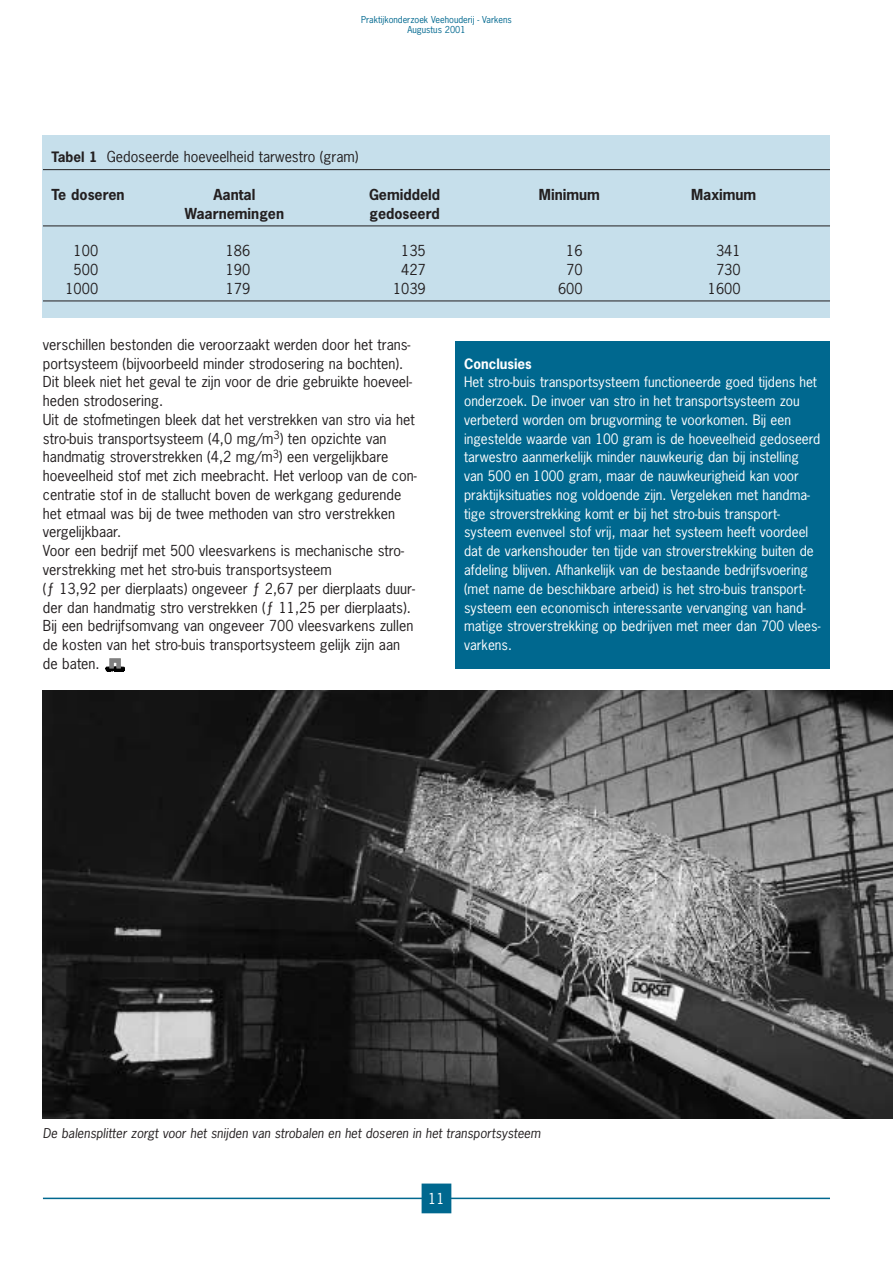
<style>
.page{position:relative;width:893px;height:1262px;background:#fff}
.page>*{position:absolute;margin:0;border:0;box-sizing:border-box;transform-origin:0 0}
.t1{font:14.25px/18.8px "News Gothic";color:#231f20}
.t2{font:700 14.25px "News Gothic";color:#231f20}
.t3{font:14.25px "News Gothic";color:#fff}
.t4{font:13.5px/18.8px "News Gothic";color:#fff}
.t5{font:700 13.5px "News Gothic";color:#fff}
.t6{font:12.75px "News Gothic";color:#231f20}
.t7{font:9px/10.8px "News Gothic";color:#00688f;text-align:center}
.s1{font-weight:700;font-size:13.5px}
</style>
<div class="page">
<svg style="left:106px;top:658px;width:19px;height:14px"></svg>
<div style="left:455px;top:341px;width:375px;height:328px;background:#00688f"></div>
<hr style="left:43px;top:1197px;width:787px;height:2px;background:#00688f">
<div style="left:422px;top:1184px;width:28px;height:28px;background:#00688f"></div>
<div style="left:421px;top:1183px;width:30px;height:30px;border:2px solid #00688f"></div>
<div style="left:43px;top:135px;width:787px;height:182px;background:#c6dfeb"></div>
<hr style="left:43px;top:169px;width:787px;height:1px;background:#231f20">
<hr style="left:43px;top:225px;width:787px;height:1px;background:#231f20">
<hr style="left:43px;top:300px;width:787px;height:1px;background:#231f20">
<img style="left:43px;top:690px;width:849px;height:429px">
<p class="t7" style="left:361px;top:14px;width:152px">Praktijkonderzoek Veehouderij - Varkens<br>Augustus 2001</p>
<p class="t1" style="left:51px;top:149px;width:308px"><span class="s1">Tabel 1</span> Gedoseerde hoeveelheid tarwestro (gram)</p>
<p class="t2" style="left:51px;top:189px;width:75px">Te doseren</p>
<p class="t2" style="left:213px;top:189px;width:43px">Aantal</p>
<p class="t2" style="left:369px;top:189px;width:73px">Gemiddeld</p>
<p class="t2" style="left:539px;top:189px;width:63px">Minimum</p>
<p class="t2" style="left:691px;top:189px;width:67px">Maximum</p>
<p class="t2" style="left:185px;top:207px;width:101px">Waarnemingen</p>
<p class="t2" style="left:369px;top:207px;width:72px">gedoseerd</p>
<p class="t1" style="left:74px;top:242px;width:26px">100</p>
<p class="t1" style="left:226px;top:242px;width:26px">186</p>
<p class="t1" style="left:401px;top:242px;width:26px">135</p>
<p class="t1" style="left:566px;top:242px;width:18px">16</p>
<p class="t1" style="left:716px;top:242px;width:26px">341</p>
<p class="t1" style="left:74px;top:261px;width:26px">500</p>
<p class="t1" style="left:226px;top:261px;width:26px">190</p>
<p class="t1" style="left:401px;top:261px;width:26px">427</p>
<p class="t1" style="left:566px;top:261px;width:18px">70</p>
<p class="t1" style="left:716px;top:261px;width:26px">730</p>
<p class="t1" style="left:65px;top:280px;width:34px">1000</p>
<p class="t1" style="left:226px;top:280px;width:26px">179</p>
<p class="t1" style="left:393px;top:280px;width:34px">1039</p>
<p class="t1" style="left:558px;top:280px;width:26px">600</p>
<p class="t1" style="left:707px;top:280px;width:34px">1600</p>
<p class="t1" style="left:43px;top:336px;width:375px">verschillen bestonden die veroorzaakt werden door het trans&shy;portsysteem (bijvoorbeeld minder strodosering na bochten).<br>Dit bleek niet het geval te zijn voor de drie gebruikte hoeveel&shy;heden strodosering.<br>Uit de stofmetingen bleek dat het verstrekken van stro via het stro-buis transportsysteem (4,0 mg/m<sup>3</sup>) ten opzichte van handmatig stroverstrekken (4,2 mg/m<sup>3</sup>) een vergelijkbare hoeveelheid stof met zich meebracht. Het verloop van de con&shy;centratie stof in de stallucht boven de werkgang gedurende het etmaal was bij de twee methoden van stro verstrekken vergelijkbaar.<br>Voor een bedrijf met 500 vleesvarkens is mechanische stro&shy;verstrekking met het stro-buis transportsysteem<br>(ƒ 13,92 per dierplaats) ongeveer ƒ 2,67 per dierplaats duur&shy;der dan handmatig stro verstrekken (ƒ 11,25 per dierplaats).<br>Bij een bedrijfsomvang van ongeveer 700 vleesvarkens zullen de kosten van het stro-buis transportsysteem gelijk zijn aan de baten.</p>
<p class="t5" style="left:464px;top:358px;width:69px">Conclusies</p>
<p class="t4" style="left:464px;top:374px;width:358px">Het stro-buis transportsysteem functioneerde goed tijdens het onderzoek. De invoer van stro in het transportsysteem zou verbeterd worden om brugvorming te voorkomen. Bij een ingestelde waarde van 100 gram is de hoeveelheid gedoseerd tarwestro aanmerkelijk minder nauwkeurig dan bij instelling van 500 en 1000 gram, maar de nauwkeurigheid kan voor praktijksituaties nog voldoende zijn. Vergeleken met handma&shy;tige stroverstrekking komt er bij het stro-buis transport&shy;systeem evenveel stof vrij, maar het systeem heeft voordeel dat de varkenshouder ten tijde van stroverstrekking buiten de afdeling blijven. Afhankelijk van de bestaande bedrijfsvoering (met name de beschikbare arbeid) is het stro-buis transport&shy;systeem een economisch interessante vervanging van hand&shy;matige stroverstrekking op bedrijven met meer dan 700 vlees&shy;varkens.</p>
<p class="t6" style="left:43px;top:1127px;width:500px">De balensplitter zorgt voor het snijden van strobalen en het doseren in het transportsysteem</p>
<p class="t3" style="left:428px;top:1192px;width:18px">11</p>
</div>
